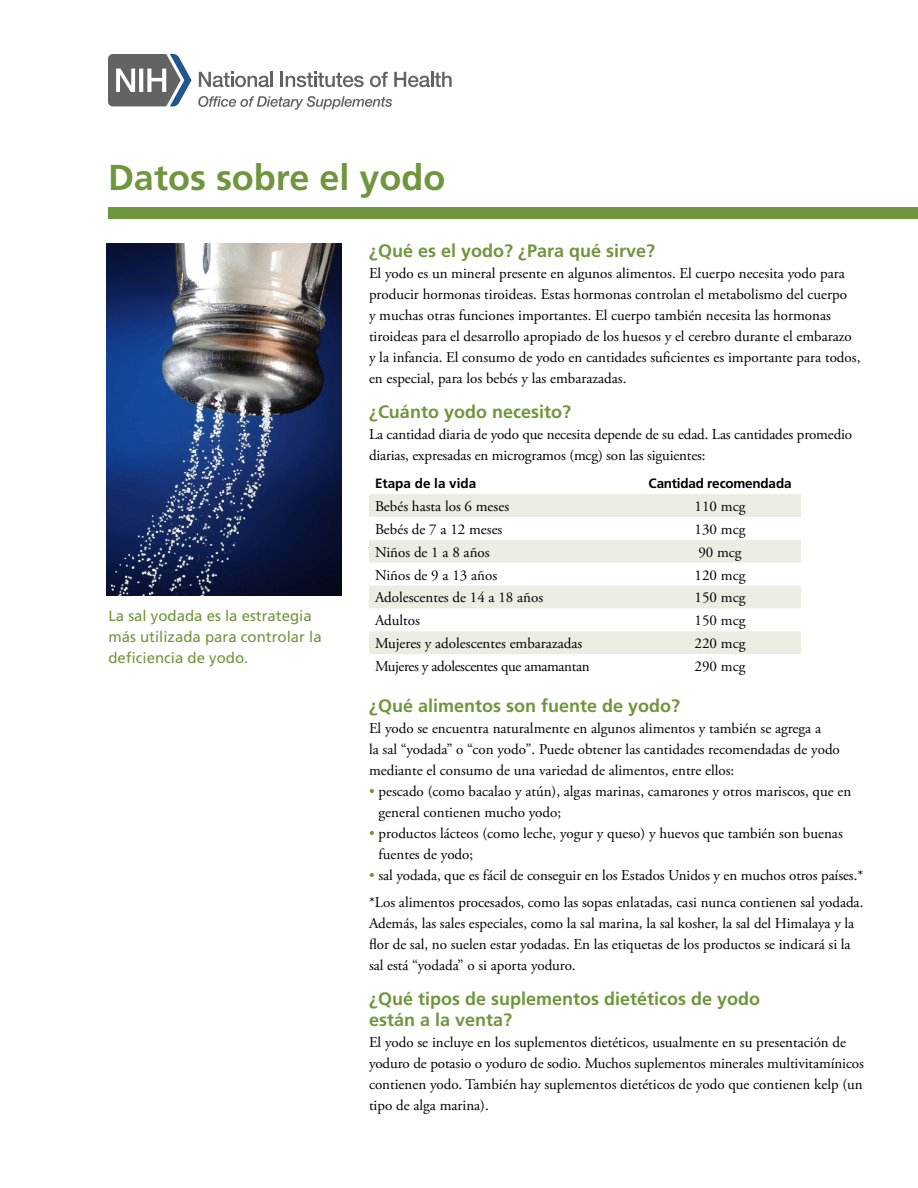
<style>
.page{position:relative;width:918px;height:1188px;background:#fff}
.page>*{position:absolute;margin:0;border:0;box-sizing:border-box;transform-origin:0 0}
.t1{font:700 36px "Frutiger";color:#70963d}
.t2{font:700 18px/21px "Frutiger";color:#70963d}
.t3{font:15px/21px "Adobe Garamond Pro";color:#000}
.t4{font:15px/21px "Frutiger";color:#70963d}
.t5{font:15px "Adobe Garamond Pro";letter-spacing:-.025em;color:#000}
.t6{font:700 13.5px "Frutiger";letter-spacing:-.01em;color:#000}
.s1{color:#70963d}
</style>
<div class="page">
<svg style="left:369px;top:494px;width:432px;height:160px;fill:#ebede2"></svg>
<div style="left:108px;top:207px;width:810px;height:12px;background:#70963d"></div>
<svg style="left:198px;top:96px;width:194px;height:14px"></svg>
<svg style="left:199px;top:72px;width:70px;height:15px"></svg>
<hr style="left:270px;top:72px;width:3px;height:15px;background:#626365">
<svg style="left:281px;top:72px;width:83px;height:15px"></svg>
<svg style="left:370px;top:72px;width:18px;height:15px"></svg>
<svg style="left:394px;top:72px;width:58px;height:15px"></svg>
<svg style="left:108px;top:54px;width:84px;height:52px"></svg>
<img style="left:107px;top:243px;width:235px;height:353px">
<h1 class="t1" style="left:108px;top:156px;width:339px">Datos sobre el yodo</h1>
<p class="t4" style="left:108px;top:605px;width:215px">La sal yodada es la estrategia más utilizada para controlar la deficiencia de yodo.</p>
<p class="t2" style="left:369px;top:240px;width:288px">¿Qué es el yodo? ¿Para qué sirve?</p>
<p class="t3" style="left:369px;top:263px;width:493px">El yodo es un mineral presente en algunos alimentos. El cuerpo necesita yodo para producir hormonas tiroideas. Estas hormonas controlan el metabolismo del cuerpo<br>y muchas otras funciones importantes. El cuerpo también necesita las hormonas tiroideas para el desarrollo apropiado de los huesos y el cerebro durante el embarazo y la infancia. El consumo de yodo en cantidades suficientes es importante para todos, en especial, para los bebés y las embarazadas.</p>
<p class="t2" style="left:369px;top:401px;width:204px">¿Cuánto yodo necesito?</p>
<p class="t3" style="left:369px;top:424px;width:485px">La cantidad diaria de yodo que necesita depende de su edad. Las cantidades promedio diarias, expresadas en microgramos (mcg) son las siguientes:</p>
<p class="t6" style="left:375px;top:475px;width:103px">Etapa de la vida</p>
<p class="t6" style="left:648px;top:475px;width:145px">Cantidad recomendada</p>
<p class="t3" style="left:375px;top:496px;width:136px">Bebés hasta los 6 meses</p>
<p class="t3" style="left:695px;top:496px;width:52px">110 mcg</p>
<p class="t3" style="left:375px;top:519px;width:129px">Bebés de 7 a 12 meses</p>
<p class="t3" style="left:695px;top:519px;width:52px">130 mcg</p>
<p class="t3" style="left:375px;top:542px;width:116px">Niños de 1 a 8 años</p>
<p class="t3" style="left:698px;top:542px;width:45px">90 mcg</p>
<p class="t3" style="left:375px;top:565px;width:124px">Niños de 9 a 13 años</p>
<p class="t3" style="left:695px;top:565px;width:52px">120 mcg</p>
<p class="t3" style="left:375px;top:588px;width:170px">Adolescentes de 14 a 18 años</p>
<p class="t3" style="left:695px;top:588px;width:52px">150 mcg</p>
<p class="t3" style="left:375px;top:611px;width:46px">Adultos</p>
<p class="t3" style="left:695px;top:611px;width:52px">150 mcg</p>
<p class="t3" style="left:375px;top:633px;width:209px">Mujeres y adolescentes embarazadas</p>
<p class="t3" style="left:695px;top:633px;width:52px">220 mcg</p>
<p class="t5" style="left:375px;top:657px;width:216px">Mujeres y adolescentes que amamantan</p>
<p class="t3" style="left:695px;top:656px;width:52px">290 mcg</p>
<p class="t2" style="left:369px;top:695px;width:313px">¿Qué alimentos son fuente de yodo?</p>
<p class="t3" style="left:369px;top:718px;width:472px">El yodo se encuentra naturalmente en algunos alimentos y también se agrega a<br>la sal “yodada” o “con yodo”. Puede obtener las cantidades recomendadas de yodo mediante el consumo de una variedad de alimentos, entre ellos:</p>
<p class="t3" style="left:379px;top:781px;width:474px;text-indent:-10px"><span class="s1">•</span> pescado (como bacalao y atún), algas marinas, camarones y otros mariscos, que en general contienen mucho yodo;</p>
<p class="t3" style="left:379px;top:823px;width:466px;text-indent:-10px"><span class="s1">•</span> productos lácteos (como leche, yogur y queso) y huevos que también son buenas fuentes de yodo;</p>
<p class="t3" style="left:369px;top:861px;width:496px;line-height:27.8px"><span class="s1">•</span> sal yodada, que es fácil de conseguir en los Estados Unidos y en muchos otros países.* *Los alimentos procesados, como las sopas enlatadas, casi nunca contienen sal yodada.</p>
<p class="t3" style="left:369px;top:914px;width:487px">Además, las sales especiales, como la sal marina, la sal kosher, la sal del Himalaya y la flor de sal, no suelen estar yodadas. En las etiquetas de los productos se indicará si la sal está “yodada” o si aporta yoduro.</p>
<p class="t2" style="left:369px;top:988px;width:393px">¿Qué tipos de suplementos dietéticos de yodo están a la venta?</p>
<p class="t3" style="left:369px;top:1032px;width:496px">El yodo se incluye en los suplementos dietéticos, usualmente en su presentación de yoduro de potasio o yoduro de sodio. Muchos suplementos minerales multivitamínicos contienen yodo. También hay suplementos dietéticos de yodo que contienen kelp (un tipo de alga marina).</p>
</div>
